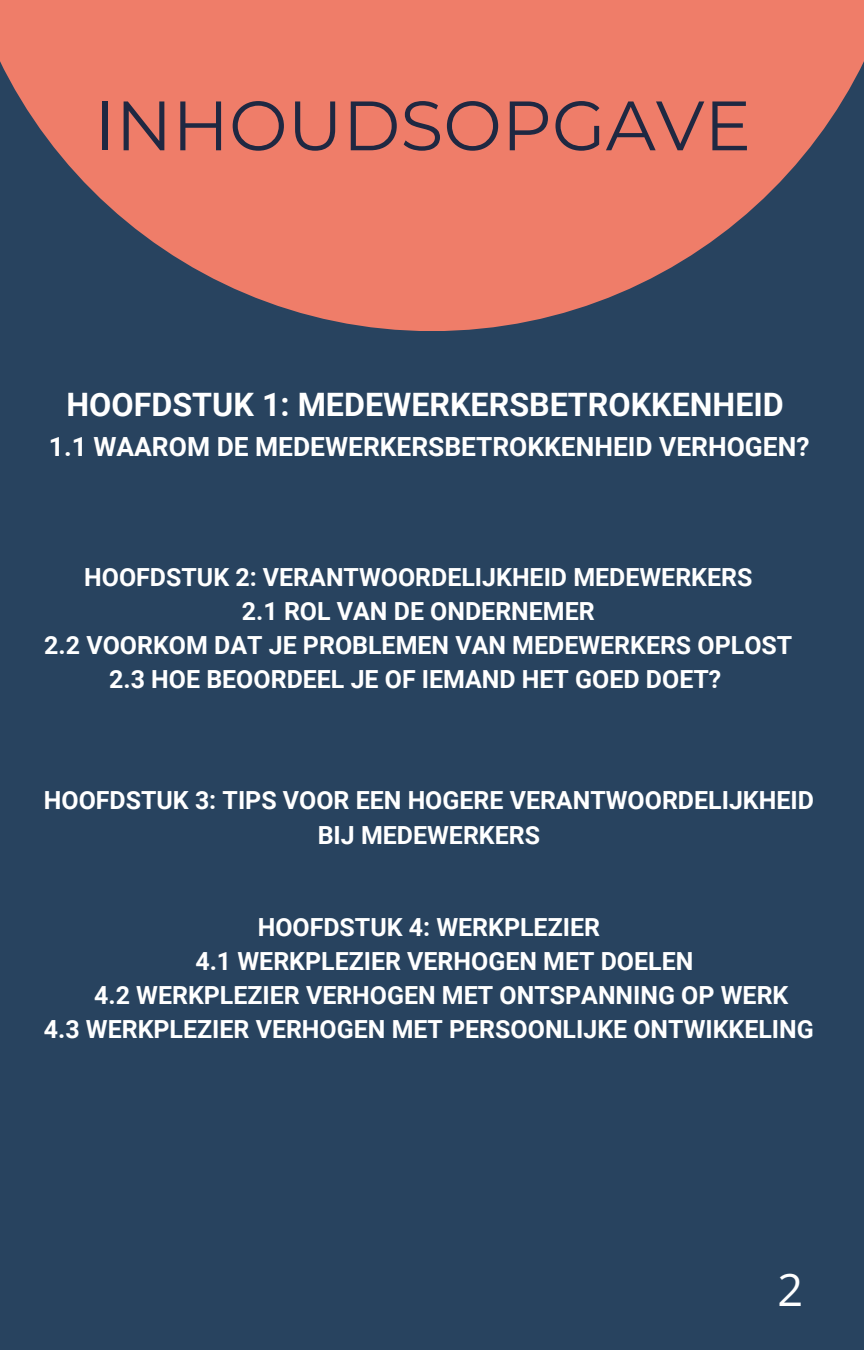
<style>
.page{position:relative;width:864px;height:1350px;background:#28435f}
.page>*{position:absolute;margin:0;border:0;box-sizing:border-box;transform-origin:0 0}
.t1{font:69.75px "Montserrat";color:#1f2842}
.t2{font:45px "Open Sans";color:#fff}
.t3{font:700 32.18px "Roboto";color:#fff}
.t4{font:700 26.32px "Roboto";color:#fff}
.t5{font:700 24.97px "Roboto";color:#fff}
</style>
<div class="page">
<svg style="left:0;top:0;width:864px;height:331px;fill:#ef7d69"></svg>
<h1 class="t1" style="left:95px;top:83px;width:658px">INHOUDSOPGAVE</h1>
<p class="t3" style="left:67px;top:386px;width:719px">HOOFDSTUK 1: MEDEWERKERSBETROKKENHEID</p>
<p class="t4" style="left:49px;top:432px;width:762px">1.1 WAAROM DE MEDEWERKERSBETROKKENHEID VERHOGEN?</p>
<p class="t5" style="left:84px;top:563px;width:670px">HOOFDSTUK 2: VERANTWOORDELIJKHEID MEDEWERKERS</p>
<p class="t5" style="left:242px;top:597px;width:354px">2.1 ROL VAN DE ONDERNEMER</p>
<p class="t5" style="left:44px;top:631px;width:750px">2.2 VOORKOM DAT JE PROBLEMEN VAN MEDEWERKERS OPLOST</p>
<p class="t5" style="left:109px;top:665px;width:614px">2.3 HOE BEOORDEEL JE OF IEMAND HET GOED DOET?</p>
<p class="t5" style="left:44px;top:786px;width:772px">HOOFDSTUK 3: TIPS VOOR EEN HOGERE VERANTWOORDELIJKHEID</p>
<p class="t5" style="left:318px;top:820px;width:224px">BIJ MEDEWERKERS</p>
<p class="t5" style="left:258px;top:913px;width:344px">HOOFDSTUK 4: WERKPLEZIER</p>
<p class="t5" style="left:195px;top:947px;width:499px">4.1 WERKPLEZIER VERHOGEN MET DOELEN</p>
<p class="t5" style="left:94px;top:981px;width:696px">4.2 WERKPLEZIER VERHOGEN MET ONTSPANNING OP WERK</p>
<p class="t5" style="left:44px;top:1015px;width:772px">4.3 WERKPLEZIER VERHOGEN MET PERSOONLIJKE ONTWIKKELING</p>
<h2 class="t2" style="left:778px;top:1258px;width:27px">2</h2>
</div>
